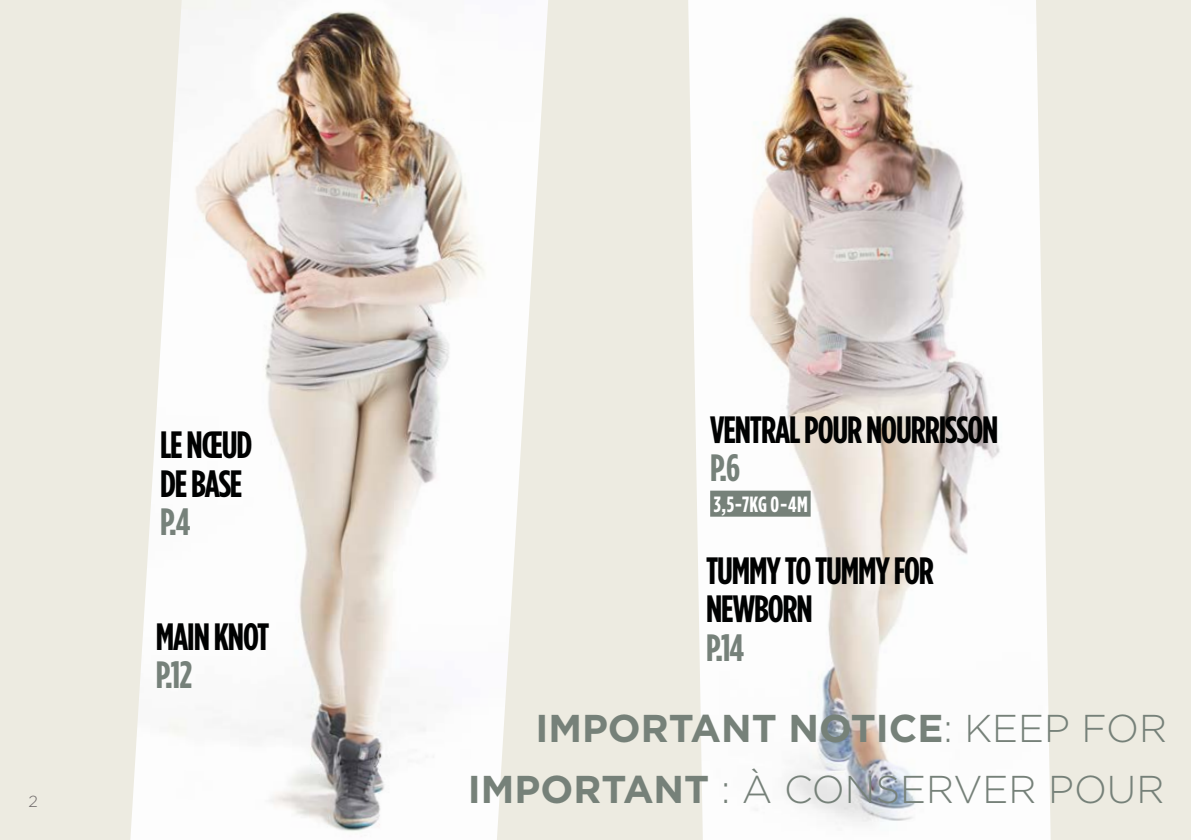
<style>
.page{position:relative;width:1191px;height:840px;background:#fff}
.page>*{position:absolute;margin:0;border:0;box-sizing:border-box;transform-origin:0 0}
.t1{font:300 38.8px "Gotham";color:#768179}
.t2{font:700 38.8px "Gotham";color:#768179}
.t3{font:700 38px/38.2px "Gotham Condensed";letter-spacing:-.03em;color:#000101}
.t4{font:700 38px "Gotham Condensed";color:#76817a}
.t5{font:700 22px "Gotham Condensed";color:#fff}
.t6{font:300 16px "Gotham";color:#6f6a6a}
.s1{font-weight:300}
.s2{font-weight:700}
</style>
<div class="page">
<div style="left:0;top:0;width:1191px;height:839px;background:#edebe1"></div>
<img style="left:130px;top:0;width:418px;height:839px">
<img style="left:688px;top:0;width:362px;height:839px">
<div style="left:710px;top:490px;width:100px;height:26px;background:#768179"></div>
<p class="t6" style="left:28px;top:791px;width:11px">2</p>
<p class="t3" style="left:160px;top:425px;width:94px">LE NŒUD<br>DE BASE</p>
<p class="t4" style="left:160px;top:499px;width:32px">P.4</p>
<p class="t3" style="left:156px;top:616px;width:115px">MAIN KNOT</p>
<p class="t4" style="left:156px;top:651px;width:38px">P.12</p>
<p class="t3" style="left:710px;top:410px;width:290px">VENTRAL POUR NOURRISSON</p>
<p class="t4" style="left:710px;top:445px;width:31px">P.6</p>
<p class="t5" style="left:713px;top:490px;width:96px">3,5-7KG 0-4M</p>
<p class="t3" style="left:706px;top:551px;width:229px">TUMMY TO TUMMY FOR<br>NEWBORN</p>
<p class="t4" style="left:706px;top:624px;width:40px">P.14</p>
<p class="t2" style="left:535px;top:702px;width:633px">IMPORTANT NOTICE<span class="s1">: KEEP FOR</span></p>
<p class="t1" style="left:468px;top:764px;width:698px"><span class="s2">IMPORTANT</span> : À CONSERVER POUR</p>
</div>
